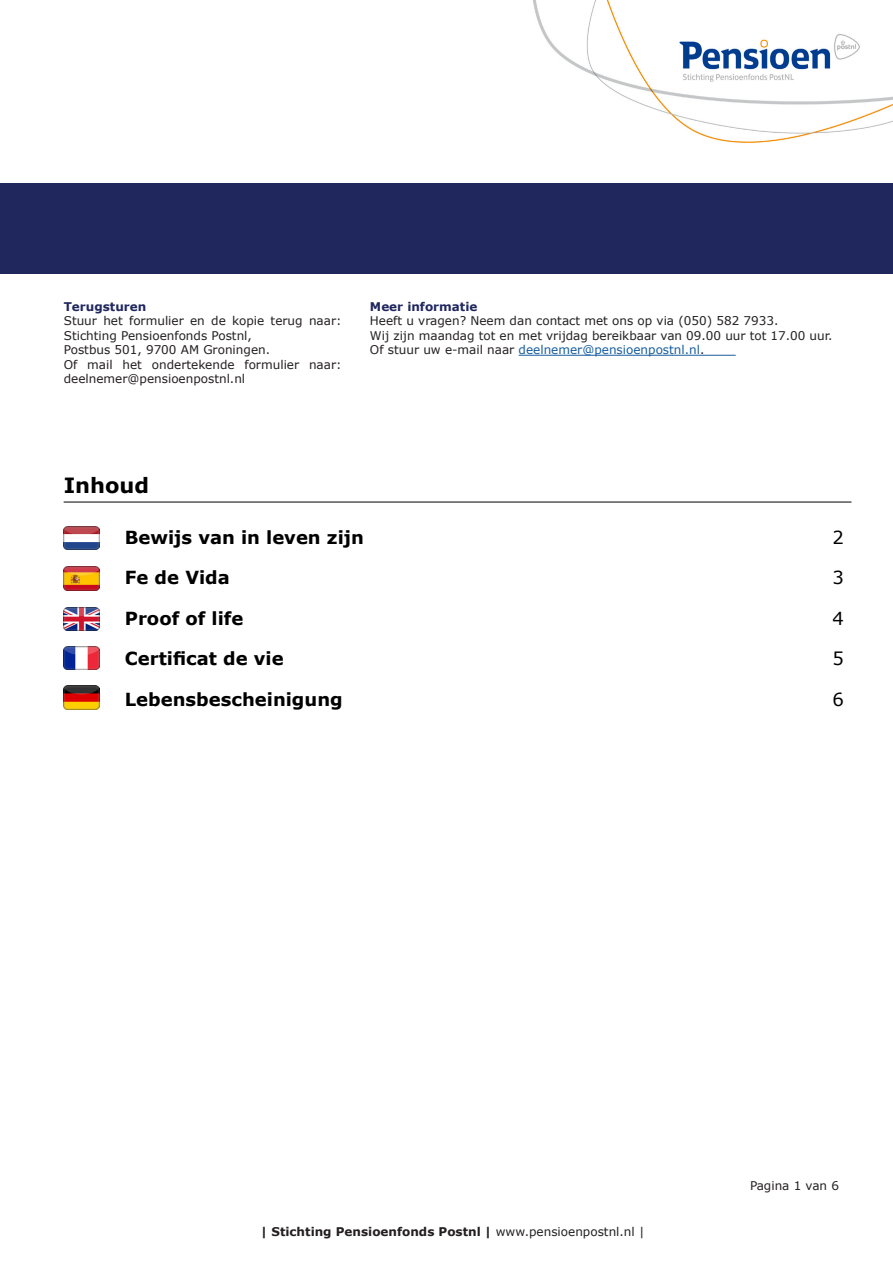
<style>
.page{position:relative;width:893px;height:1263px;background:#fff}
.page>*{position:absolute;margin:0;border:0;box-sizing:border-box;transform-origin:0 0}
.t1{font:700 21px "Verdana";color:#000}
.t2{font:700 18px "Verdana";color:#000}
.t3{font:18px "Verdana";color:#000}
.t4{font:12px/14.4px "Verdana";color:#231f20}
.t5{font:700 12px "Verdana";color:#231f20}
.t6{font:12px "Verdana";color:#175d9e}
.t7{font:700 12px "Verdana";color:#20275d}
.s1{color:#231f20}
.s2{font-weight:400}
</style>
<div class="page">
<div style="left:0;top:184px;width:893px;height:90px;background:#20275d"></div>
<hr style="left:519px;top:355px;width:217px;height:1px;background:#175d9e">
<img style="left:64px;top:607px;width:35px;height:23px">
<img style="left:64px;top:646px;width:35px;height:24px">
<img style="left:64px;top:686px;width:35px;height:23px">
<img style="left:64px;top:567px;width:35px;height:23px">
<img style="left:64px;top:526px;width:35px;height:24px">
<hr style="left:64px;top:502px;width:787px;height:1px;background:#000">
<img style="left:533px;top:0;width:360px;height:143px">
<p class="t7" style="left:64px;top:298px;width:84px">Terugsturen</p>
<p class="t4" style="left:64px;top:314px;width:279px">Stuur het formulier en de kopie terug naar:<br>Stichting Pensioenfonds Postnl,</p>
<p class="t4" style="left:64px;top:342px;width:208px">Postbus 501, 9700 AM Groningen.</p>
<p class="t4" style="left:64px;top:357px;width:279px">Of mail het ondertekende formulier naar: deelnemer@pensioenpostnl.nl</p>
<p class="t7" style="left:370px;top:298px;width:109px">Meer informatie</p>
<p class="t4" style="left:370px;top:314px;width:410px">Heeft u vragen? Neem dan contact met ons op via (050) 582 7933.</p>
<p class="t4" style="left:370px;top:328px;width:464px">Wij zijn maandag tot en met vrijdag bereikbaar van 09.00 uur tot 17.00 uur.</p>
<p class="t6" style="left:370px;top:342px;width:336px"><span class="s1">Of stuur uw e-mail naar</span> deelnemer@pensioenpostnl.nl<span class="s1">.</span></p>
<p class="t1" style="left:64px;top:470px;width:87px">Inhoud</p>
<p class="t2" style="left:125px;top:524px;width:241px">Bewijs van in leven zijn</p>
<p class="t2" style="left:125px;top:565px;width:107px">Fe de Vida</p>
<p class="t2" style="left:125px;top:605px;width:120px">Proof of life</p>
<p class="t2" style="left:125px;top:646px;width:160px">Certificat de vie</p>
<p class="t2" style="left:125px;top:686px;width:219px">Lebensbescheinigung</p>
<p class="t3" style="left:833px;top:525px;width:13px">2</p>
<p class="t3" style="left:833px;top:565px;width:13px">3</p>
<p class="t3" style="left:833px;top:606px;width:13px">4</p>
<p class="t3" style="left:833px;top:646px;width:13px">5</p>
<p class="t3" style="left:833px;top:687px;width:13px">6</p>
<p class="t5" style="left:261px;top:1223px;width:385px">| Stichting Pensioenfonds Postnl | <span class="s2">www.pensioenpostnl.nl |</span></p>
<p class="t4" style="left:750px;top:1178px;width:91px">Pagina 1 van 6</p>
</div>
